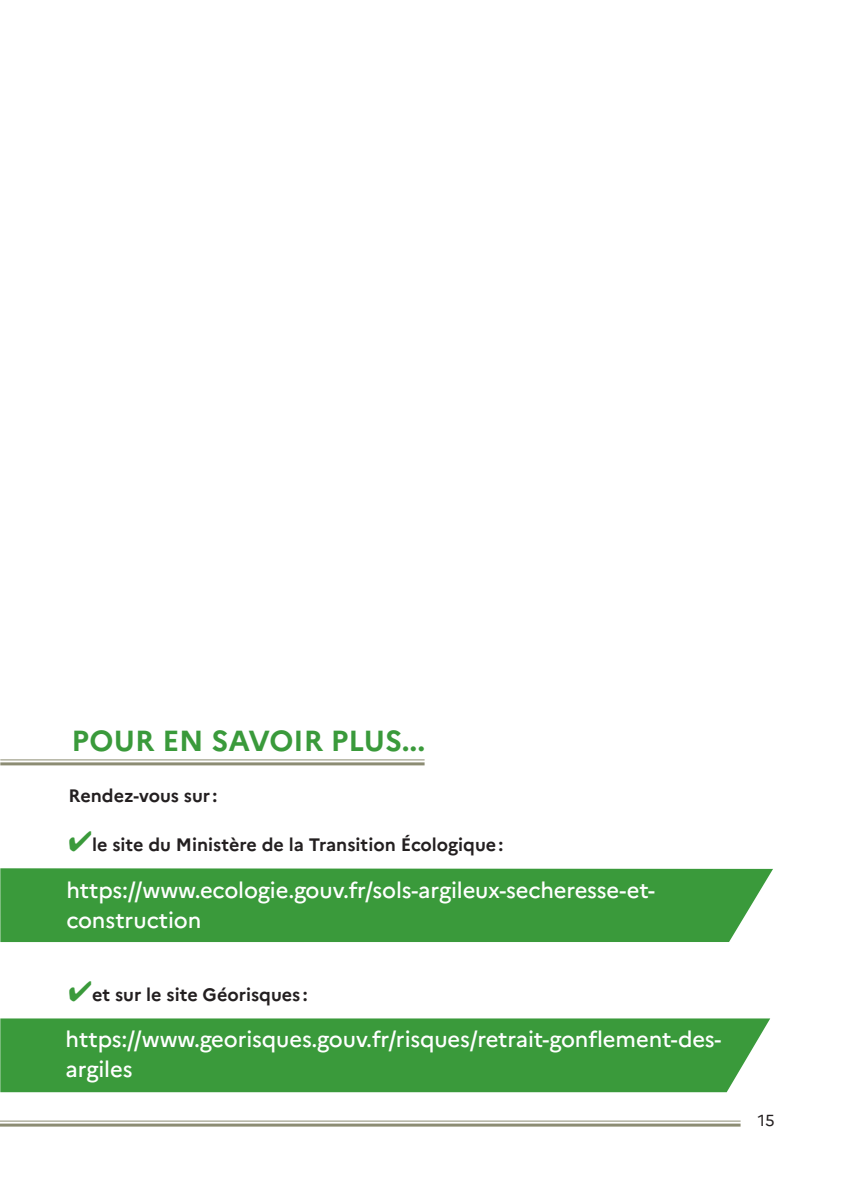
<style>
.page{position:relative;width:843px;height:1192px;background:#fff}
.page>*{position:absolute;margin:0;border:0;box-sizing:border-box;transform-origin:0 0}
.t1{font:700 29px "Marianne";color:#3a9a3b}
.t2{font:500 22px/30px "Marianne";letter-spacing:-.005em;color:#fff}
.t3{font:700 18px "Marianne";color:#231f20}
.t4{font:16px "Marianne";color:#231f20}
.s1{color:#3a9a3b}
</style>
<div class="page">
<hr style="left:0;top:1120px;width:740px;height:1px;background:#8c8c73">
<hr style="left:0;top:1123px;width:740px;height:3px;background:#8c8c73">
<hr style="left:0;top:759px;width:424px;height:1px;background:#8c8c73">
<hr style="left:0;top:762px;width:424px;height:3px;background:#8c8c73">
<div style="left:0;top:868px;width:773px;height:73px;background:#3a9a3b"></div>
<div style="left:0;top:1018px;width:770px;height:73px;background:#3a9a3b"></div>
<h1 class="t1" style="left:72px;top:729px;width:355px">POUR EN SAVOIR PLUS...</h1>
<p class="t3" style="left:68px;top:788px;width:150px">Rendez-vous sur:</p>
<p class="t3" style="left:68px;top:837px;width:436px"><span class="s1">✔</span>le site du Ministère de la Transition Écologique:</p>
<p class="t2" style="left:66px;top:877px;width:590px">https://www.ecologie.gouv.fr/sols-argileux-secheresse-et&shy;construction</p>
<p class="t3" style="left:68px;top:986px;width:241px"><span class="s1">✔</span>et sur le site Géorisques:</p>
<p class="t2" style="left:66px;top:1026px;width:657px">https://www.georisques.gouv.fr/risques/retrait-gonflement-des&shy;argiles</p>
<p class="t4" style="left:757px;top:1114px;width:18px">15</p>
</div>
